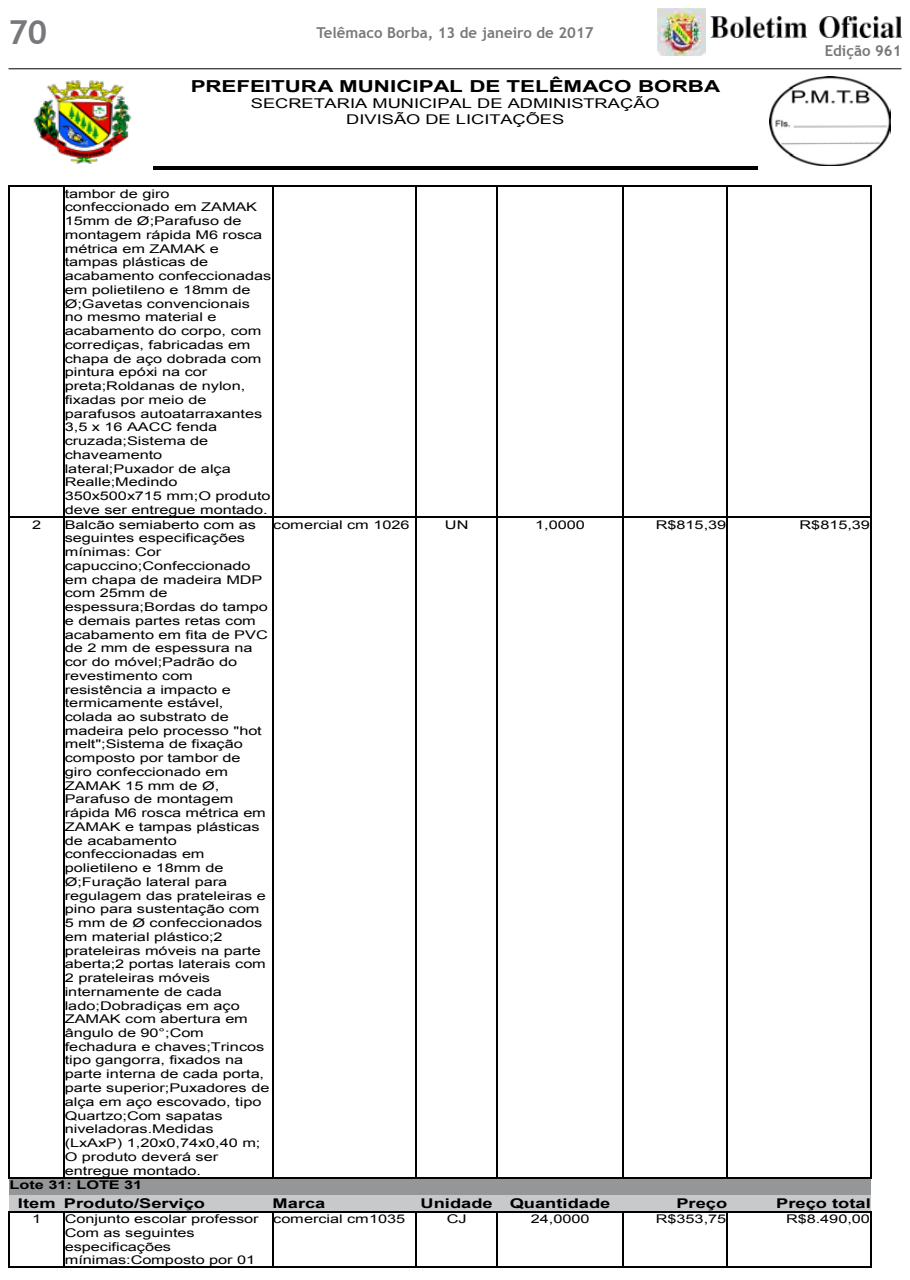
<style>
.page{position:relative;width:910px;height:1280px;background:#fff}
.page>*{position:absolute;margin:0;border:0;box-sizing:border-box;transform-origin:0 0}
.t1{font:700 33px "Trebuchet MS";color:#77787b}
.t2{font:700 16.5px "Arial";letter-spacing:-.005em;color:#000;scale:1.36 1}
.t3{font:700 15px "Trebuchet MS";color:#77787b}
.t4{font:700 13.5px "Arial";color:#000;scale:1.36 1}
.t5{font:13.5px/15.6px "Arial";color:#000;text-align:center;scale:1.36 1}
.t6{font:12px/13.8px "Arial";letter-spacing:-.005em;color:#000;scale:1.36 1}
.t7{font:700 12px "Arial";color:#000;scale:1.36 1}
</style>
<div class="page">
<img style="left:657px;top:9px;width:48px;height:47px">
<img style="left:710px;top:17px;width:191px;height:21px">
<hr style="left:9px;top:68px;width:892px;height:1px;background:#000">
<hr style="left:153px;top:166px;width:604px;height:4px;background:#000">
<img style="left:33px;top:80px;width:99px;height:84px">
<img style="left:770px;top:77px;width:120px;height:88px">
<hr style="left:10px;top:186px;width:53px;height:1px;background:#000">
<hr style="left:65px;top:186px;width:207px;height:1px;background:#000">
<hr style="left:273px;top:186px;width:142px;height:1px;background:#000">
<hr style="left:417px;top:186px;width:79px;height:1px;background:#000">
<hr style="left:498px;top:186px;width:124px;height:1px;background:#000">
<hr style="left:624px;top:186px;width:102px;height:1px;background:#000">
<hr style="left:727px;top:186px;width:143px;height:1px;background:#000">
<hr style="left:9px;top:187px;width:1px;height:329px;background:#000">
<hr style="left:63px;top:187px;width:2px;height:329px;background:#000">
<hr style="left:272px;top:187px;width:1px;height:329px;background:#000">
<hr style="left:415px;top:187px;width:2px;height:329px;background:#000">
<hr style="left:496px;top:187px;width:2px;height:329px;background:#000">
<hr style="left:622px;top:187px;width:2px;height:329px;background:#000">
<hr style="left:726px;top:187px;width:1px;height:329px;background:#000">
<hr style="left:870px;top:187px;width:1px;height:329px;background:#000">
<hr style="left:10px;top:516px;width:53px;height:1px;background:#000">
<hr style="left:65px;top:516px;width:207px;height:1px;background:#000">
<hr style="left:273px;top:516px;width:142px;height:1px;background:#000">
<hr style="left:417px;top:516px;width:79px;height:1px;background:#000">
<hr style="left:498px;top:516px;width:124px;height:1px;background:#000">
<hr style="left:624px;top:516px;width:102px;height:1px;background:#000">
<hr style="left:727px;top:516px;width:143px;height:1px;background:#000">
<hr style="left:9px;top:517px;width:1px;height:660px;background:#000">
<hr style="left:63px;top:517px;width:2px;height:660px;background:#000">
<hr style="left:272px;top:517px;width:1px;height:660px;background:#000">
<hr style="left:415px;top:517px;width:2px;height:660px;background:#000">
<hr style="left:496px;top:517px;width:2px;height:660px;background:#000">
<hr style="left:622px;top:517px;width:2px;height:660px;background:#000">
<hr style="left:726px;top:517px;width:1px;height:660px;background:#000">
<hr style="left:870px;top:517px;width:1px;height:660px;background:#000">
<hr style="left:9px;top:1192px;width:862px;height:3px;background:#949698">
<div style="left:9px;top:1178px;width:862px;height:14px;background:#949698"></div>
<hr style="left:12px;top:1177px;width:51px;height:1px;background:#000">
<hr style="left:65px;top:1177px;width:207px;height:1px;background:#000">
<hr style="left:273px;top:1177px;width:142px;height:1px;background:#000">
<hr style="left:417px;top:1177px;width:79px;height:1px;background:#000">
<hr style="left:498px;top:1177px;width:124px;height:1px;background:#000">
<hr style="left:624px;top:1177px;width:102px;height:1px;background:#000">
<hr style="left:727px;top:1177px;width:143px;height:1px;background:#000">
<div style="left:9px;top:1195px;width:55px;height:16px;background:#c7c9cb"></div>
<div style="left:64px;top:1195px;width:208px;height:16px;background:#c7c9cb"></div>
<div style="left:272px;top:1195px;width:144px;height:16px;background:#c7c9cb"></div>
<div style="left:416px;top:1195px;width:81px;height:16px;background:#c7c9cb"></div>
<div style="left:497px;top:1195px;width:126px;height:16px;background:#c7c9cb"></div>
<div style="left:623px;top:1195px;width:104px;height:16px;background:#c7c9cb"></div>
<div style="left:727px;top:1195px;width:144px;height:16px;background:#c7c9cb"></div>
<hr style="left:12px;top:1211px;width:51px;height:1px;background:#000">
<hr style="left:66px;top:1211px;width:206px;height:1px;background:#000">
<hr style="left:275px;top:1211px;width:140px;height:1px;background:#000">
<hr style="left:418px;top:1211px;width:78px;height:1px;background:#000">
<hr style="left:499px;top:1211px;width:123px;height:1px;background:#000">
<hr style="left:625px;top:1211px;width:101px;height:1px;background:#000">
<hr style="left:729px;top:1211px;width:141px;height:1px;background:#000">
<hr style="left:9px;top:1212px;width:1px;height:54px;background:#000">
<hr style="left:10px;top:1266px;width:53px;height:1px;background:#000">
<hr style="left:63px;top:1212px;width:2px;height:54px;background:#000">
<hr style="left:65px;top:1266px;width:207px;height:1px;background:#000">
<hr style="left:272px;top:1212px;width:1px;height:54px;background:#000">
<hr style="left:273px;top:1266px;width:142px;height:1px;background:#000">
<hr style="left:415px;top:1212px;width:2px;height:54px;background:#000">
<hr style="left:417px;top:1266px;width:79px;height:1px;background:#000">
<hr style="left:496px;top:1212px;width:2px;height:54px;background:#000">
<hr style="left:498px;top:1266px;width:124px;height:1px;background:#000">
<hr style="left:622px;top:1212px;width:2px;height:54px;background:#000">
<hr style="left:624px;top:1266px;width:102px;height:1px;background:#000">
<hr style="left:726px;top:1212px;width:1px;height:54px;background:#000">
<hr style="left:727px;top:1266px;width:143px;height:1px;background:#000">
<hr style="left:870px;top:1212px;width:1px;height:54px;background:#000">
<h1 class="t1" style="left:9px;top:12px;width:40px">70</h1>
<p class="t3" style="left:316px;top:23px;width:279px">Telêmaco Borba, 13 de janeiro de 2017</p>
<h2 class="t2" style="left:191px;top:75px;width:391px">PREFEITURA MUNICIPAL DE TELÊMACO BORBA</h2>
<p class="t5" style="left:251px;top:96px;width:302px">SECRETARIA MUNICIPAL DE ADMINISTRAÇÃO<br>DIVISÃO DE LICITAÇÕES</p>
<p class="t6" style="left:65px;top:187px;width:153px">tambor de giro confeccionado em ZAMAK<br>15mm de Ø;Parafuso de montagem rápida M6 rosca métrica em ZAMAK e tampas plásticas de acabamento confeccionadas em polietileno e 18mm de<br>Ø;Gavetas convencionais<br>no mesmo material e acabamento do corpo, com corrediças, fabricadas em chapa de aço dobrada com pintura epóxi na cor preta;Roldanas de nylon, fixadas por meio de parafusos autoatarraxantes<br>3,5 x 16 AACC fenda cruzada;Sistema de chaveamento lateral;Puxador de alça<br>Realle;Medindo<br>350x500x715 mm;O produto deve ser entregue montado.</p>
<p class="t3" style="left:825px;top:41px;width:78px">Edição 961</p>
<p class="t6" style="left:32px;top:518px;width:8px">2</p>
<p class="t6" style="left:65px;top:518px;width:152px">Balcão semiaberto com as seguintes especificações mínimas: Cor capuccino;Confeccionado em chapa de madeira MDP com 25mm de espessura;Bordas do tampo e demais partes retas com acabamento em fita de PVC de 2 mm de espessura na cor do móvel;Padrão do revestimento com resistência a impacto e termicamente estável, colada ao substrato de madeira pelo processo "hot melt";Sistema de fixação composto por tambor de giro confeccionado em<br>ZAMAK 15 mm de Ø,<br>Parafuso de montagem rápida M6 rosca métrica em<br>ZAMAK e tampas plásticas de acabamento confeccionadas em polietileno e 18mm de<br>Ø;Furação lateral para regulagem das prateleiras e pino para sustentação com<br>5 mm de Ø confeccionados em material plástico;2 prateleiras móveis na parte aberta;2 portas laterais com<br>2 prateleiras móveis internamente de cada lado;Dobradiças em aço<br>ZAMAK com abertura em ângulo de 90°;Com fechadura e chaves;Trincos tipo gangorra, fixados na parte interna de cada porta, parte superior;Puxadores de alça em aço escovado, tipo<br>Quartzo;Com sapatas niveladoras.Medidas (LxAxP) 1,20x0,74x0,40 m;<br>O produto deverá ser entregue montado.</p>
<p class="t6" style="left:273px;top:518px;width:102px">comercial cm 1026</p>
<p class="t6" style="left:445px;top:518px;width:19px">UN</p>
<p class="t6" style="left:535px;top:518px;width:38px">1,0000</p>
<p class="t6" style="left:656px;top:518px;width:53px">R$815,39</p>
<p class="t6" style="left:800px;top:518px;width:53px">R$815,39</p>
<p class="t7" style="left:9px;top:1177px;width:99px">Lote 31: LOTE 31</p>
<p class="t4" style="left:18px;top:1194px;width:139px">Item Produto/Serviço</p>
<p class="t4" style="left:272px;top:1194px;width:40px">Marca</p>
<p class="t4" style="left:421px;top:1194px;width:55px">Unidade</p>
<p class="t4" style="left:510px;top:1194px;width:75px">Quantidade</p>
<p class="t4" style="left:676px;top:1194px;width:39px">Preço</p>
<p class="t4" style="left:776px;top:1194px;width:71px">Preço total</p>
<p class="t6" style="left:32px;top:1212px;width:8px">1</p>
<p class="t6" style="left:65px;top:1212px;width:144px">Conjunto escolar professor<br>Com as seguintes especificações mínimas:Composto por 01</p>
<p class="t6" style="left:273px;top:1212px;width:99px">comercial cm1035</p>
<p class="t6" style="left:447px;top:1212px;width:16px">CJ</p>
<p class="t6" style="left:531px;top:1212px;width:45px">24,0000</p>
<p class="t6" style="left:656px;top:1212px;width:53px">R$353,75</p>
<p class="t6" style="left:786px;top:1212px;width:63px">R$8.490,00</p>
</div>
